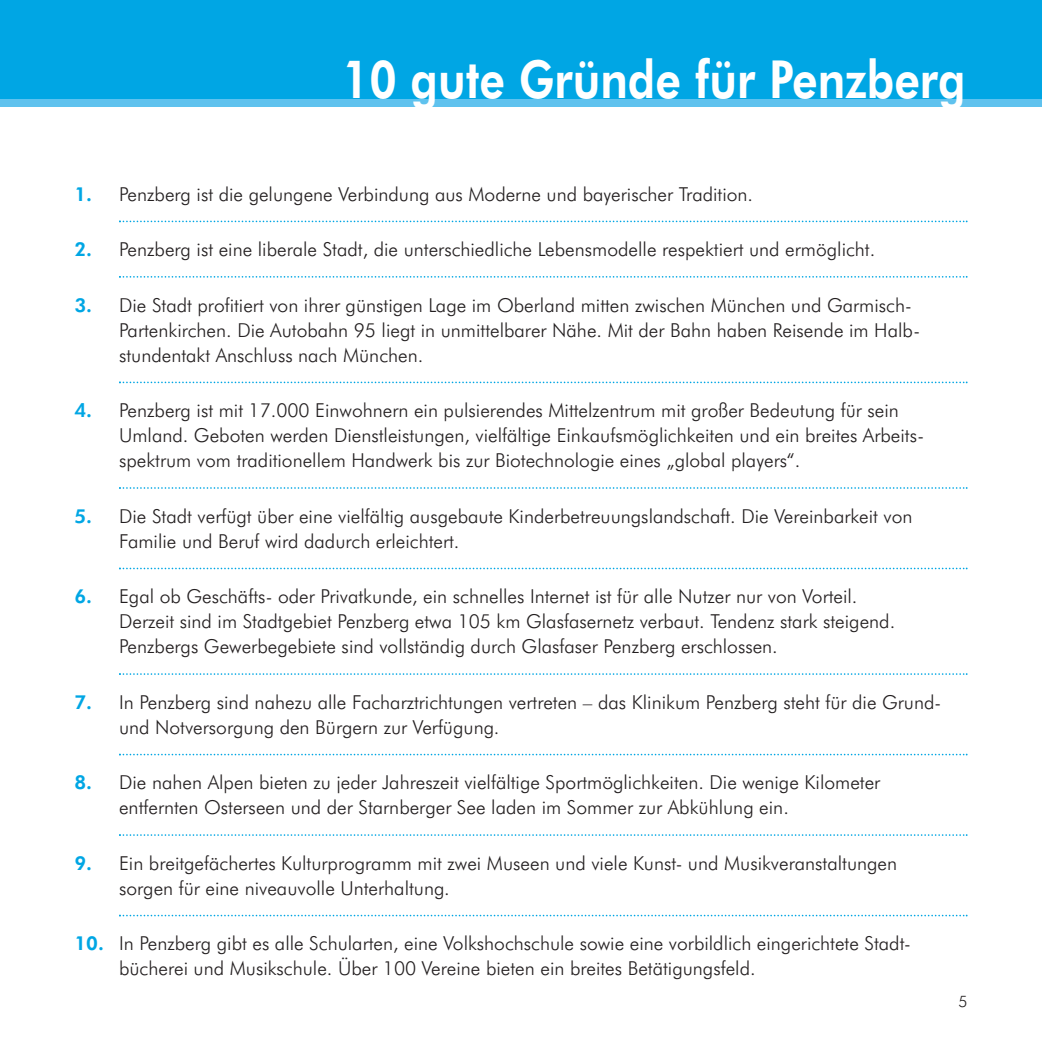
<style>
.page{position:relative;width:1042px;height:1042px;background:#fff}
.page>*{position:absolute;margin:0;border:0;box-sizing:border-box;transform-origin:0 0}
.t1{font:800 52.5px "Futura BT";color:#fff;scale:.85 1}
.t2{font:300 19.25px/25px "Futura BT";color:#231f20}
.t3{font:300 15.75px "Futura BT";color:#231f20}
.s1{font-weight:800;color:#00a6e4}
</style>
<div class="page">
<div style="left:0;top:0;width:1042px;height:101px;background:#00a6e4"></div>
<div style="left:0;top:99px;width:1042px;height:8px;background:#5fc2ee"></div>
<svg style="left:119px;top:220px;width:848px;height:2px"></svg>
<svg style="left:119px;top:276px;width:848px;height:2px"></svg>
<svg style="left:119px;top:381px;width:848px;height:2px"></svg>
<svg style="left:119px;top:487px;width:848px;height:2px"></svg>
<svg style="left:119px;top:567px;width:848px;height:2px"></svg>
<svg style="left:119px;top:673px;width:848px;height:2px"></svg>
<svg style="left:119px;top:754px;width:848px;height:1px"></svg>
<svg style="left:119px;top:834px;width:848px;height:2px"></svg>
<svg style="left:119px;top:914px;width:848px;height:2px"></svg>
<h1 class="t1" style="left:342px;top:58px;width:735px">10 gute Gründe für Penzberg</h1>
<p class="t2" style="left:74px;top:183px;width:680px"><span class="s1">1.</span> Penzberg ist die gelungene Verbindung aus Moderne und bayerischer Tradition.</p>
<p class="t2" style="left:74px;top:238px;width:802px"><span class="s1">2.</span> Penzberg ist eine liberale Stadt, die unterschiedliche Lebensmodelle respektiert und ermöglicht.</p>
<p class="t2" style="left:119px;top:294px;width:802px;text-indent:-45px"><span class="s1">3.</span> Die Stadt profitiert von ihrer günstigen Lage im Oberland mitten zwischen München und Garmisch-<br>Partenkirchen. Die Autobahn 95 liegt in unmittelbarer Nähe. Mit der Bahn haben Reisende im Halb&shy;stundentakt Anschluss nach München.</p>
<p class="t2" style="left:119px;top:399px;width:806px;text-indent:-45px"><span class="s1">4.</span> Penzberg ist mit 17.000 Einwohnern ein pulsierendes Mittelzentrum mit großer Bedeutung für sein<br>Umland. Geboten werden Dienstleistungen, vielfältige Einkaufsmöglichkeiten und ein breites Arbeits&shy;spektrum vom traditionellem Handwerk bis zur Biotechnologie eines „global players“.</p>
<p class="t2" style="left:119px;top:505px;width:795px;text-indent:-45px"><span class="s1">5.</span> Die Stadt verfügt über eine vielfältig ausgebaute Kinderbetreuungslandschaft. Die Vereinbarkeit von<br>Familie und Beruf wird dadurch erleichtert.</p>
<p class="t2" style="left:119px;top:585px;width:777px;text-indent:-45px"><span class="s1">6.</span> Egal ob Geschäfts- oder Privatkunde, ein schnelles Internet ist für alle Nutzer nur von Vorteil.<br>Derzeit sind im Stadtgebiet Penzberg etwa 105 km Glasfasernetz verbaut. Tendenz stark steigend.<br>Penzbergs Gewerbegebiete sind vollständig durch Glasfaser Penzberg erschlossen.</p>
<p class="t2" style="left:119px;top:691px;width:823px;text-indent:-45px"><span class="s1">7.</span> In Penzberg sind nahezu alle Facharztrichtungen vertreten – das Klinikum Penzberg steht für die Grund&shy;und Notversorgung den Bürgern zur Verfügung.</p>
<p class="t2" style="left:119px;top:771px;width:763px;text-indent:-45px"><span class="s1">8.</span> Die nahen Alpen bieten zu jeder Jahreszeit vielfältige Sportmöglichkeiten. Die wenige Kilometer entfernten Osterseen und der Starnberger See laden im Sommer zur Abkühlung ein.</p>
<p class="t2" style="left:119px;top:852px;width:779px;text-indent:-45px"><span class="s1">9.</span> Ein breitgefächertes Kulturprogramm mit zwei Museen und viele Kunst- und Musikveranstaltungen sorgen für eine niveauvolle Unterhaltung.</p>
<p class="t2" style="left:119px;top:932px;width:793px;text-indent:-45px"><span class="s1">10.</span> In Penzberg gibt es alle Schularten, eine Volkshochschule sowie eine vorbildlich eingerichtete Stadt&shy;bücherei und Musikschule. Über 100 Vereine bieten ein breites Betätigungsfeld.</p>
<p class="t3" style="left:958px;top:995px;width:11px">5</p>
</div>
